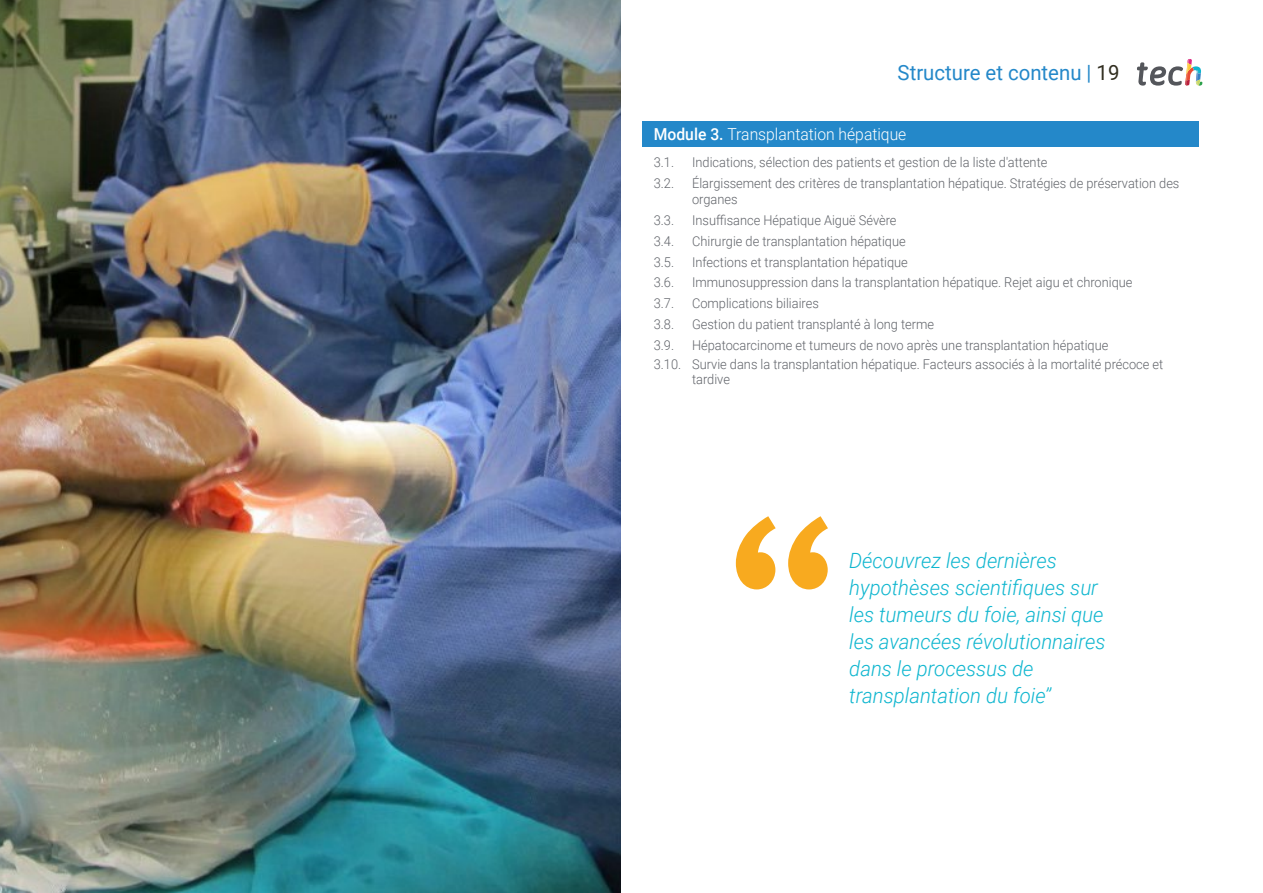
<style>
.page{position:relative;width:1263px;height:893px;background:#fff}
.page>*{position:absolute;margin:0;border:0;box-sizing:border-box;transform-origin:0 0}
.t1{font:italic 300 21px/27px "Roboto";color:#0fb6cf}
.t2{font:21px "Roboto";color:#2488c9}
.t3{font:300 16.5px "Roboto";color:#fff;scale:.95 1}
.t4{font:300 13.5px/16.5px "Roboto";color:#61646a;scale:.95 1}
.s1{color:#312e20}
.s2{font-weight:500}
</style>
<div class="page">
<img style="left:0;top:0;width:621px;height:893px">
<svg style="left:1137px;top:59px;width:65px;height:27px"></svg>
<svg style="left:736px;top:516px;width:92px;height:73px"></svg>
<div style="left:643px;top:121px;width:556px;height:25px;background:#2488c9"></div>
<h1 class="t2" style="left:898px;top:57px;width:223px">Structure et contenu | <span class="s1">19</span></h1>
<p class="t3" style="left:654px;top:123px;width:267px"><span class="s2">Module 3.</span> Transplantation hépatique</p>
<p class="t4" style="left:654px;top:154px;width:23px">3.1.</p>
<p class="t4" style="left:692px;top:154px;width:376px">Indications, sélection des patients et gestion de la liste d'attente</p>
<p class="t4" style="left:654px;top:174px;width:23px">3.2.</p>
<p class="t4" style="left:692px;top:174px;width:514px">Élargissement des critères de transplantation hépatique. Stratégies de préservation des organes</p>
<p class="t4" style="left:654px;top:212px;width:23px">3.3.</p>
<p class="t4" style="left:692px;top:212px;width:217px">Insuffisance Hépatique Aiguë Sévère</p>
<p class="t4" style="left:654px;top:232px;width:23px">3.4.</p>
<p class="t4" style="left:692px;top:232px;width:226px">Chirurgie de transplantation hépatique</p>
<p class="t4" style="left:654px;top:253px;width:23px">3.5.</p>
<p class="t4" style="left:692px;top:253px;width:229px">Infections et transplantation hépatique</p>
<p class="t4" style="left:654px;top:274px;width:23px">3.6.</p>
<p class="t4" style="left:692px;top:274px;width:465px">Immunosuppression dans la transplantation hépatique. Rejet aigu et chronique</p>
<p class="t4" style="left:654px;top:295px;width:23px">3.7.</p>
<p class="t4" style="left:692px;top:295px;width:135px">Complications biliaires</p>
<p class="t4" style="left:654px;top:315px;width:23px">3.8.</p>
<p class="t4" style="left:692px;top:315px;width:256px">Gestion du patient transplanté à long terme</p>
<p class="t4" style="left:654px;top:336px;width:23px">3.9.</p>
<p class="t4" style="left:654px;top:335px;width:538px;line-height:19.2px;text-indent:38px">Hépatocarcinome et tumeurs de novo après une transplantation hépatique<br>3.10. Survie dans la transplantation hépatique. Facteurs associés à la mortalité précoce et</p>
<p class="t4" style="left:692px;top:370px;width:41px">tardive</p>
<h1 class="t1" style="left:849px;top:546px;width:258px">Découvrez les dernières hypothèses scientifiques sur les tumeurs du foie, ainsi que les avancées révolutionnaires dans le processus de transplantation du foie’’</h1>
</div>
